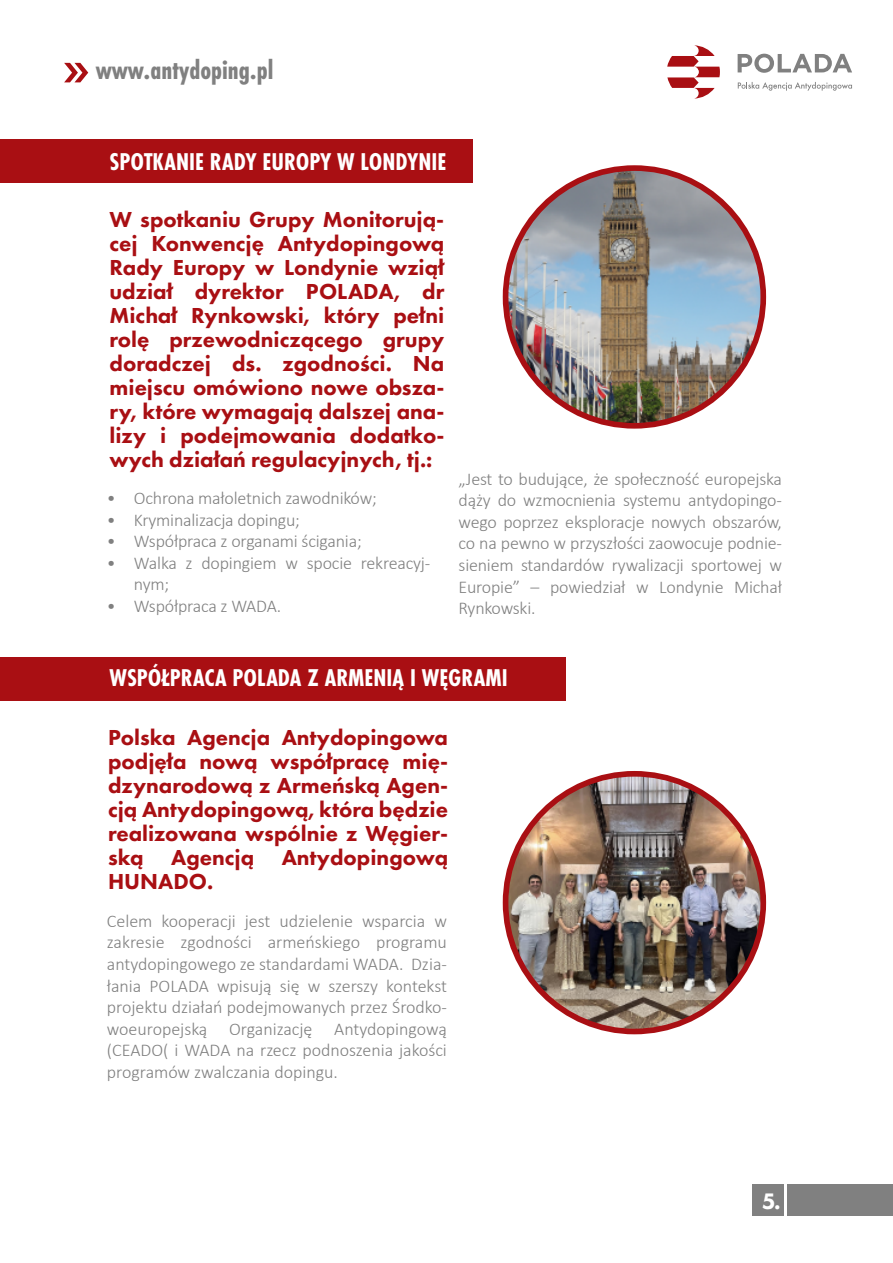
<style>
.page{position:relative;width:893px;height:1263px;background:#fff}
.page>*{position:absolute;margin:0;border:0;box-sizing:border-box;transform-origin:0 0}
.t1{font:700 27.75px "Futura PT Cond";color:#808080}
.t2{font:700 25.2px "Futura PT Cond";color:#fff}
.t3{font:800 23.25px "Futura PT";color:#fff}
.t4{font:800 22.5px/24px "Futura PT";color:#a90f13;text-align:justify}
.t5{font:300 18px/21.6px "Calibri";letter-spacing:-.01em;color:#808080;text-align:justify}
</style>
<div class="page">
<svg style="left:738px;top:54px;width:114px;height:19px"></svg>
<svg style="left:738px;top:82px;width:114px;height:9px"></svg>
<svg style="left:667px;top:45px;width:53px;height:54px"></svg>
<div style="left:787px;top:1184px;width:106px;height:31px;background:#808080"></div>
<div style="left:752px;top:1184px;width:32px;height:31px;background:#808080"></div>
<svg style="left:64px;top:63px;width:24px;height:19px"></svg>
<svg style="left:503px;top:165px;width:263px;height:264px;background:#aa1a1e"></svg>
<img style="left:508px;top:171px;width:252px;height:252px;border-radius:126px">
<div style="left:0;top:139px;width:473px;height:43px;background:#a90f13"></div>
<div style="left:0;top:657px;width:566px;height:43px;background:#a90f13"></div>
<div style="left:503px;top:771px;width:263px;height:263px;background:#a90f13;border-radius:50%"></div>
<img style="left:508px;top:777px;width:252px;height:252px;border-radius:126px">
<h1 class="t1" style="left:96px;top:53px;width:179px">www.antydoping.pl</h1>
<h2 class="t2" style="left:109px;top:147px;width:338px">SPOTKANIE RADY EUROPY W LONDYNIE</h2>
<p class="t4" style="left:109px;top:207px;width:336px">W spotkaniu Grupy Monitorują&shy;cej Konwencję Antydopingową Rady Europy w Londynie wziął udział dyrektor POLADA, dr Michał Rynkowski, który pełni rolę przewodniczącego grupy doradczej ds. zgodności. Na miejscu omówiono nowe obsza&shy;ry, które wymagają dalszej ana&shy;lizy i podejmowania dodatko&shy;wych działań regulacyjnych, tj.:</p>
<p class="t5" style="left:107px;top:487px;width:271px">• Ochrona małoletnich zawodników;</p>
<p class="t5" style="left:107px;top:509px;width:195px">• Kryminalizacja dopingu;</p>
<p class="t5" style="left:107px;top:530px;width:256px">• Współpraca z organami ścigania;</p>
<p class="t5" style="left:134px;top:552px;width:298px;text-indent:-27px">• Walka z dopingiem w spocie rekreacyj&shy;nym;</p>
<p class="t5" style="left:107px;top:595px;width:176px">• Współpraca z WADA.</p>
<p class="t5" style="left:459px;top:468px;width:325px">„Jest to budujące, że społeczność europejska dąży do wzmocnienia systemu antydopingo&shy;wego poprzez eksploracje nowych obszarów, co na pewno w przyszłości zaowocuje podnie&shy;sieniem standardów rywalizacji sportowej w Europie” – powiedział w Londynie Michał Rynkowski.</p>
<h2 class="t2" style="left:109px;top:663px;width:400px">WSPÓŁPRACA POLADA Z ARMENIĄ I WĘGRAMI</h2>
<p class="t4" style="left:108px;top:725px;width:342px">Polska Agencja Antydopingowa podjęła nową współpracę mię&shy;dzynarodową z Armeńską Agen&shy;cją Antydopingową, która będzie realizowana wspólnie z Węgier&shy;ską Agencją Antydopingową HUNADO.</p>
<p class="t5" style="left:107px;top:910px;width:342px">Celem kooperacji jest udzielenie wsparcia w zakresie zgodności armeńskiego programu antydopingowego ze standardami WADA. Dzia&shy;łania POLADA wpisują się w szerszy kontekst projektu działań podejmowanych przez Środko&shy;woeuropejską Organizację Antydopingową (CEADO( i WADA na rzecz podnoszenia jakości programów zwalczania dopingu.</p>
<p class="t3" style="left:762px;top:1186px;width:20px">5.</p>
</div>
